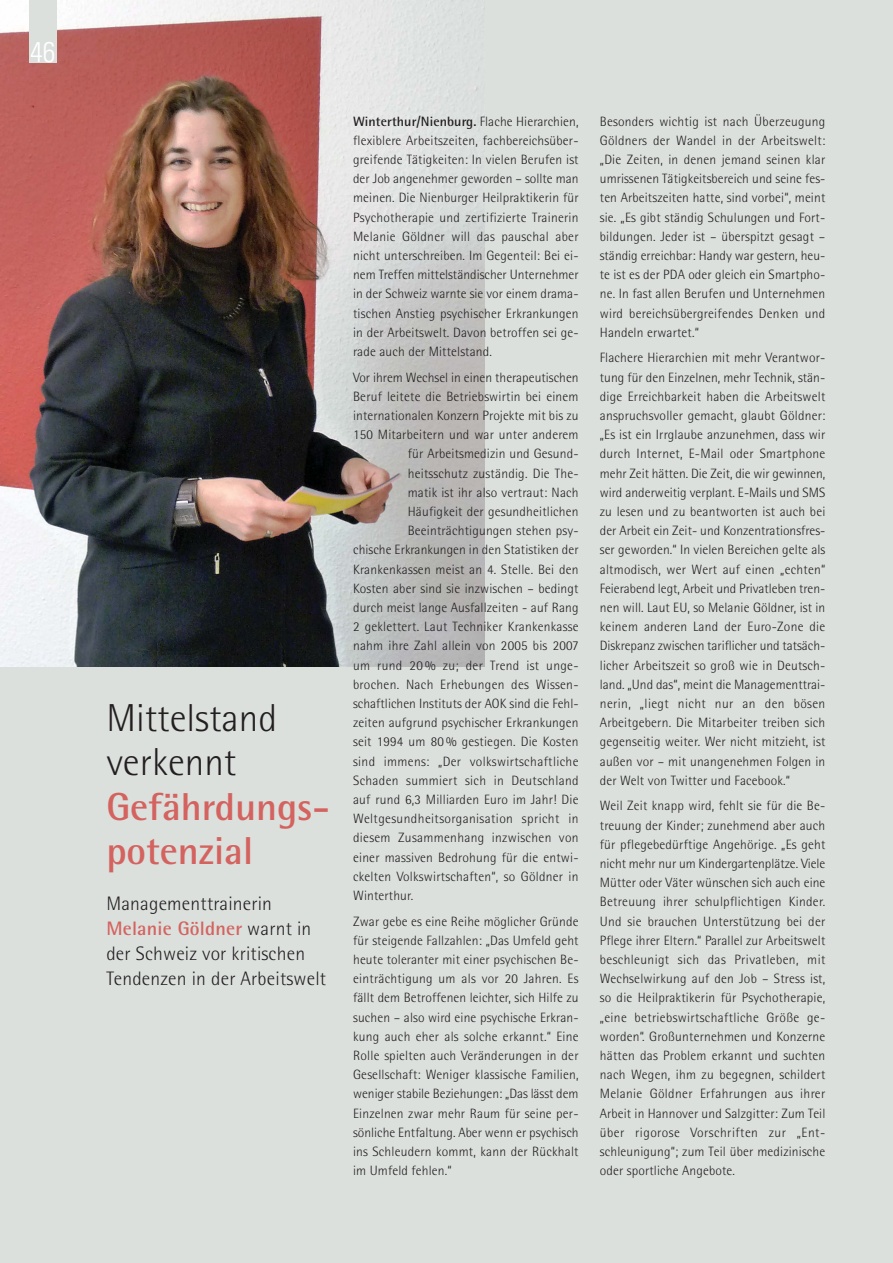
<style>
.page{position:relative;width:893px;height:1263px;background:#fff}
.page>*{position:absolute;margin:0;border:0;box-sizing:border-box;transform-origin:0 0}
.t1{font:700 39px/44.4px "Rotis Semi Sans";color:#d46360}
.t2{font:300 39px/44.4px "Rotis Semi Sans";color:#231f20}
.t3{font:300 condensed 28.5px "Univers";color:#fff}
.t4{font:300 19.5px/24.9px "Rotis Semi Sans";letter-spacing:.01em;color:#231f20}
.t5{font:300 13.5px/19.2px "Rotis Semi Sans";letter-spacing:.015em;color:#231f20;text-align:justify}
.s1{font-weight:700;color:#d46360}
.s2{font-weight:700}
</style>
<div class="page">
<div style="left:0;top:0;width:892px;height:1263px;background:#dbe0dd"></div>
<img style="left:0;top:0;width:484px;height:667px">
<div style="left:29px;top:0;width:28px;height:62px;background:#dbe0dd"></div>
<h2 class="t3" style="left:30px;top:41px;width:27px">46</h2>
<h1 class="t2" style="left:106px;top:699px;width:172px">Mittelstand verkennt</h1>
<h1 class="t1" style="left:106px;top:788px;width:225px">Gefährdungs&shy;potenzial</h1>
<h3 class="t4" style="left:106px;top:893px;width:221px">Managementtrainerin<br><span class="s1">Melanie Göldner</span> warnt in der Schweiz vor kritischen<br>Tendenzen in der Arbeitswelt</h3>
<p class="t5" style="left:353px;top:113px;width:227px"><span class="s2">Winterthur/Nienburg.</span> Flache Hierarchien, flexiblere Arbeitszeiten, fachbereichsüber&shy;greifende Tätigkeiten: In vielen Berufen ist der Job angenehmer geworden – sollte man meinen. Die Nienburger Heilpraktikerin für Psychotherapie und zertifizierte Trainerin Melanie Göldner will das pauschal aber nicht unterschreiben. Im Gegenteil: Bei ei&shy;nem Treffen mittelständischer Unternehmer in der Schweiz warnte sie vor einem drama&shy;tischen Anstieg psychischer Erkrankungen in der Arbeitswelt. Davon betroffen sei ge&shy;rade auch der Mittelstand.</p>
<p class="t5" style="left:353px;top:369px;width:227px">Vor ihrem Wechsel in einen therapeutischen</p>
<p class="t5" style="left:353px;top:388px;width:227px">Beruf leitete die Betriebswirtin bei einem</p>
<p class="t5" style="left:353px;top:407px;width:227px">internationalen Konzern Projekte mit bis zu</p>
<p class="t5" style="left:353px;top:426px;width:227px">150 Mitarbeitern und war unter anderem</p>
<p class="t5" style="left:408px;top:446px;width:172px">für Arbeitsmedizin und Gesund-</p>
<p class="t5" style="left:408px;top:465px;width:172px">heitsschutz zuständig. Die The-</p>
<p class="t5" style="left:408px;top:484px;width:172px">matik ist ihr also vertraut: Nach</p>
<p class="t5" style="left:408px;top:503px;width:172px">Häufigkeit der gesundheitlichen</p>
<p class="t5" style="left:408px;top:522px;width:172px">Beeinträchtigungen stehen psy-</p>
<p class="t5" style="left:353px;top:542px;width:227px">chische Erkrankungen in den Statistiken der</p>
<p class="t5" style="left:353px;top:561px;width:227px">Krankenkassen meist an 4. Stelle. Bei den</p>
<p class="t5" style="left:353px;top:580px;width:227px">Kosten aber sind sie inzwischen – bedingt</p>
<p class="t5" style="left:353px;top:599px;width:227px">durch meist lange Ausfallzeiten - auf Rang</p>
<p class="t5" style="left:353px;top:618px;width:227px">2 geklettert. Laut Techniker Krankenkasse</p>
<p class="t5" style="left:353px;top:638px;width:227px">nahm ihre Zahl allein von 2005 bis 2007</p>
<p class="t5" style="left:353px;top:657px;width:227px">um rund 20 % zu; der Trend ist unge-</p>
<p class="t5" style="left:353px;top:676px;width:227px">brochen. Nach Erhebungen des Wissen-</p>
<p class="t5" style="left:353px;top:695px;width:227px">schaftlichen Instituts der AOK sind die Fehl-</p>
<p class="t5" style="left:353px;top:714px;width:227px">zeiten aufgrund psychischer Erkrankungen</p>
<p class="t5" style="left:353px;top:734px;width:227px">seit 1994 um 80 % gestiegen. Die Kosten</p>
<p class="t5" style="left:353px;top:753px;width:227px">sind immens: „Der volkswirtschaftliche</p>
<p class="t5" style="left:353px;top:772px;width:227px">Schaden summiert sich in Deutschland</p>
<p class="t5" style="left:353px;top:791px;width:227px">auf rund 6,3 Milliarden Euro im Jahr! Die</p>
<p class="t5" style="left:353px;top:810px;width:227px">Weltgesundheitsorganisation spricht in</p>
<p class="t5" style="left:353px;top:830px;width:227px">diesem Zusammenhang inzwischen von</p>
<p class="t5" style="left:353px;top:849px;width:227px">einer massiven Bedrohung für die entwi-</p>
<p class="t5" style="left:353px;top:868px;width:227px">ckelten Volkswirtschaften“, so Göldner in</p>
<p class="t5" style="left:353px;top:887px;width:62px">Winterthur.</p>
<p class="t5" style="left:353px;top:913px;width:227px">Zwar gebe es eine Reihe möglicher Gründe für steigende Fallzahlen: „Das Umfeld geht heute toleranter mit einer psychischen Be&shy;einträchtigung um als vor 20 Jahren. Es fällt dem Betroffenen leichter, sich Hilfe zu suchen – also wird eine psychische Erkran&shy;kung auch eher als solche erkannt.“ Eine Rolle spielten auch Veränderungen in der Gesellschaft: Weniger klassische Familien, weniger stabile Beziehungen: „Das lässt dem Einzelnen zwar mehr Raum für seine per&shy;sönliche Entfaltung. Aber wenn er psychisch ins Schleudern kommt, kann der Rückhalt im Umfeld fehlen.“</p>
<p class="t5" style="left:600px;top:113px;width:227px">Besonders wichtig ist nach Überzeugung Göldners der Wandel in der Arbeitswelt: „Die Zeiten, in denen jemand seinen klar umrissenen Tätigkeitsbereich und seine fes&shy;ten Arbeitszeiten hatte, sind vorbei“, meint sie. „Es gibt ständig Schulungen und Fort&shy;bildungen. Jeder ist – überspitzt gesagt – ständig erreichbar: Handy war gestern, heu&shy;te ist es der PDA oder gleich ein Smartpho&shy;ne. In fast allen Berufen und Unternehmen wird bereichsübergreifendes Denken und Handeln erwartet.“</p>
<p class="t5" style="left:600px;top:350px;width:227px">Flachere Hierarchien mit mehr Verantwor&shy;tung für den Einzelnen, mehr Technik, stän&shy;dige Erreichbarkeit haben die Arbeitswelt anspruchsvoller gemacht, glaubt Göldner: „Es ist ein Irrglaube anzunehmen, dass wir durch Internet, E-Mail oder Smartphone mehr Zeit hätten. Die Zeit, die wir gewinnen, wird anderweitig verplant. E-Mails und SMS zu lesen und zu beantworten ist auch bei der Arbeit ein Zeit- und Konzentrationsfres&shy;ser geworden.“ In vielen Bereichen gelte als altmodisch, wer Wert auf einen „echten“ Feierabend legt, Arbeit und Privatleben tren&shy;nen will. Laut EU, so Melanie Göldner, ist in keinem anderen Land der Euro-Zone die Diskrepanz zwischen tariflicher und tatsäch&shy;licher Arbeitszeit so groß wie in Deutsch&shy;land. „Und das“, meint die Managementtrai&shy;nerin, „liegt nicht nur an den bösen Arbeitgebern. Die Mitarbeiter treiben sich gegenseitig weiter. Wer nicht mitzieht, ist außen vor – mit unangenehmen Folgen in der Welt von Twitter und Facebook.“</p>
<p class="t5" style="left:600px;top:798px;width:227px">Weil Zeit knapp wird, fehlt sie für die Be&shy;treuung der Kinder; zunehmend aber auch für pflegebedürftige Angehörige. „Es geht nicht mehr nur um Kindergartenplätze. Viele Mütter oder Väter wünschen sich auch eine Betreuung ihrer schulpflichtigen Kinder.<br>Und sie brauchen Unterstützung bei der Pflege ihrer Eltern.“ Parallel zur Arbeitswelt beschleunigt sich das Privatleben, mit Wechselwirkung auf den Job – Stress ist, so die Heilpraktikerin für Psychotherapie, „eine betriebswirtschaftliche Größe ge&shy;worden“. Großunternehmen und Konzerne hätten das Problem erkannt und suchten nach Wegen, ihm zu begegnen, schildert Melanie Göldner Erfahrungen aus ihrer Arbeit in Hannover und Salzgitter: Zum Teil über rigorose Vorschriften zur „Ent&shy;schleunigung“; zum Teil über medizinische oder sportliche Angebote.</p>
</div>
